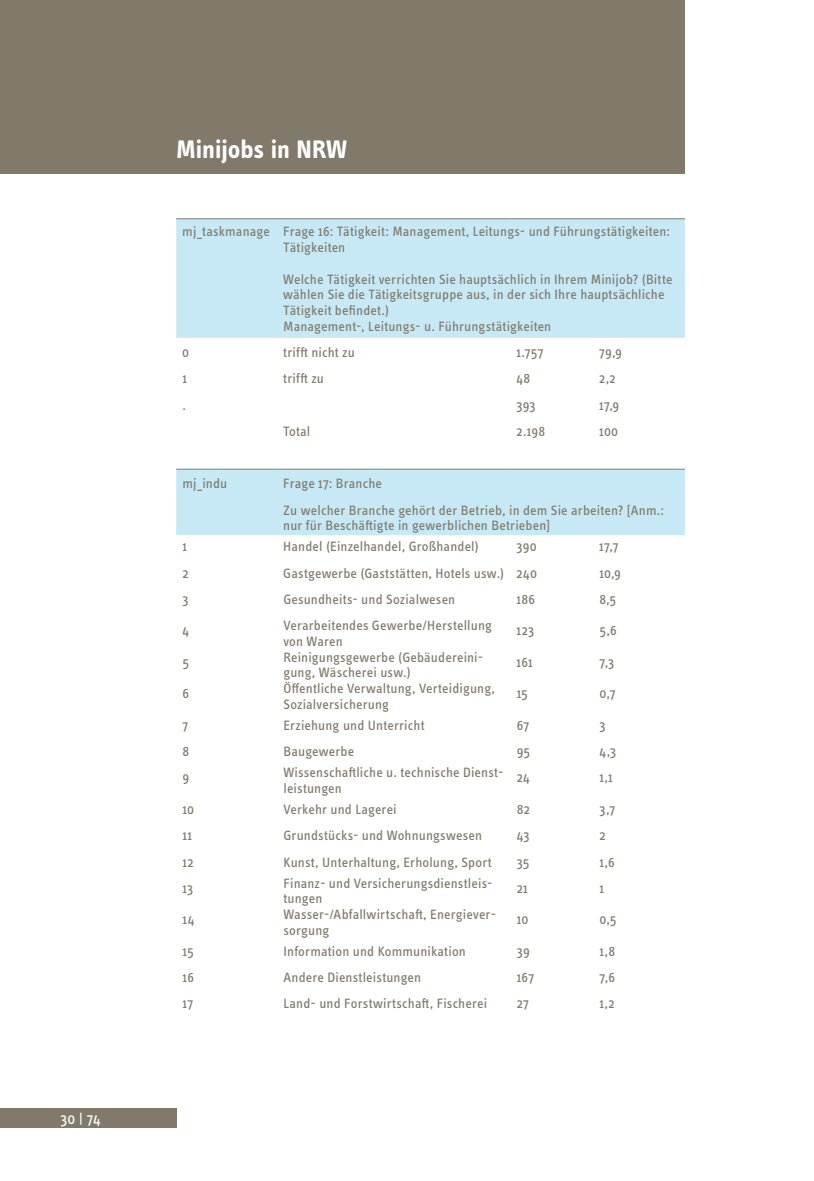
<style>
.page{position:relative;width:814px;height:1181px;background:#fff}
.page>*{position:absolute;margin:0;border:0;box-sizing:border-box;transform-origin:0 0}
.t1{font:700 26.25px "Info OT Text";color:#fff}
.t2{font:15.75px "Info OT Text";color:#fff}
.t3{font:14px/15.8px "Info OT Text";letter-spacing:.01em;color:#817a6b}
</style>
<div class="page">
<div style="left:0;top:0;width:685px;height:174px;background:#817a6b"></div>
<div style="left:0;top:1107px;width:176px;height:20px;background:#817a6b"></div>
<svg style="left:176px;top:219px;width:509px;height:316px;fill:#c7e9f6"></svg>
<hr style="left:176px;top:218px;width:101px;height:1px;background:#817a6b">
<hr style="left:277px;top:218px;width:233px;height:1px;background:#817a6b">
<hr style="left:510px;top:218px;width:83px;height:1px;background:#817a6b">
<hr style="left:593px;top:218px;width:92px;height:1px;background:#817a6b">
<hr style="left:176px;top:469px;width:101px;height:1px;background:#817a6b">
<hr style="left:277px;top:469px;width:233px;height:1px;background:#817a6b">
<hr style="left:510px;top:469px;width:83px;height:1px;background:#817a6b">
<hr style="left:593px;top:469px;width:92px;height:1px;background:#817a6b">
<p class="t2" style="left:60px;top:1109px;width:42px">30 | 74</p>
<h1 class="t1" style="left:176px;top:133px;width:172px">Minijobs in NRW</h1>
<p class="t3" style="left:283px;top:223px;width:388px;text-indent:-101px">mj_taskmanage Frage 16: Tätigkeit: Management, Leitungs- und Führungstätigkeiten:<br>Tätigkeiten</p>
<p class="t3" style="left:283px;top:271px;width:391px">Welche Tätigkeit verrichten Sie hauptsächlich in Ihrem Minijob? (Bitte wählen Sie die Tätigkeitsgruppe aus, in der sich Ihre hauptsächliche Tätigkeit befindet.)<br>Management-, Leitungs- u. Führungstätigkeiten</p>
<p class="t3" style="left:182px;top:344px;width:8px">0</p>
<p class="t3" style="left:283px;top:344px;width:73px">trifft nicht zu</p>
<p class="t3" style="left:516px;top:344px;width:28px">1.757</p>
<p class="t3" style="left:599px;top:344px;width:24px">79,9</p>
<p class="t3" style="left:182px;top:370px;width:6px">1</p>
<p class="t3" style="left:283px;top:370px;width:42px">trifft zu</p>
<p class="t3" style="left:516px;top:370px;width:15px">48</p>
<p class="t3" style="left:599px;top:370px;width:18px">2,2</p>
<p class="t3" style="left:182px;top:397px;width:5px">.</p>
<p class="t3" style="left:516px;top:397px;width:21px">393</p>
<p class="t3" style="left:599px;top:397px;width:21px">17,9</p>
<p class="t3" style="left:283px;top:423px;width:29px">Total</p>
<p class="t3" style="left:516px;top:423px;width:30px">2.198</p>
<p class="t3" style="left:599px;top:423px;width:21px">100</p>
<p class="t3" style="left:182px;top:475px;width:46px">mj_indu</p>
<p class="t3" style="left:283px;top:470px;width:382px;line-height:26.2px">Frage 17: Branche<br>Zu welcher Branche gehört der Betrieb, in dem Sie arbeiten? [Anm.:</p>
<p class="t3" style="left:283px;top:517px;width:268px">nur für Beschäftigte in gewerblichen Betrieben]</p>
<p class="t3" style="left:182px;top:538px;width:6px">1</p>
<p class="t3" style="left:283px;top:538px;width:197px">Handel (Einzelhandel, Großhandel)</p>
<p class="t3" style="left:516px;top:538px;width:22px">390</p>
<p class="t3" style="left:599px;top:538px;width:21px">17,7</p>
<p class="t3" style="left:182px;top:565px;width:8px">2</p>
<p class="t3" style="left:283px;top:565px;width:255px">Gastgewerbe (Gaststätten, Hotels usw.) 240</p>
<p class="t3" style="left:599px;top:565px;width:23px">10,9</p>
<p class="t3" style="left:182px;top:591px;width:8px">3</p>
<p class="t3" style="left:283px;top:591px;width:173px">Gesundheits- und Sozialwesen</p>
<p class="t3" style="left:516px;top:591px;width:20px">186</p>
<p class="t3" style="left:599px;top:591px;width:18px">8,5</p>
<p class="t3" style="left:182px;top:622px;width:8px">4</p>
<p class="t3" style="left:283px;top:617px;width:210px">Verarbeitendes Gewerbe/Herstellung von Waren</p>
<p class="t3" style="left:516px;top:622px;width:19px">123</p>
<p class="t3" style="left:599px;top:622px;width:19px">5,6</p>
<p class="t3" style="left:182px;top:654px;width:8px">5</p>
<p class="t3" style="left:283px;top:649px;width:201px">Reinigungsgewerbe (Gebäudereini&shy;gung, Wäscherei usw.)</p>
<p class="t3" style="left:516px;top:654px;width:18px">161</p>
<p class="t3" style="left:599px;top:654px;width:17px">7,3</p>
<p class="t3" style="left:182px;top:685px;width:8px">6</p>
<p class="t3" style="left:283px;top:680px;width:213px">Öffentliche Verwaltung, Verteidigung,<br>Sozialversicherung</p>
<p class="t3" style="left:516px;top:685px;width:13px">15</p>
<p class="t3" style="left:599px;top:685px;width:18px">0,7</p>
<p class="t3" style="left:182px;top:717px;width:7px">7</p>
<p class="t3" style="left:283px;top:717px;width:143px">Erziehung und Unterricht</p>
<p class="t3" style="left:516px;top:717px;width:14px">67</p>
<p class="t3" style="left:599px;top:717px;width:8px">3</p>
<p class="t3" style="left:182px;top:743px;width:8px">8</p>
<p class="t3" style="left:283px;top:743px;width:72px">Baugewerbe</p>
<p class="t3" style="left:516px;top:743px;width:15px">95</p>
<p class="t3" style="left:599px;top:743px;width:18px">4,3</p>
<p class="t3" style="left:182px;top:769px;width:8px">9</p>
<p class="t3" style="left:283px;top:764px;width:221px">Wissenschaftliche u. technische Dienst&shy;leistungen</p>
<p class="t3" style="left:516px;top:769px;width:15px">24</p>
<p class="t3" style="left:599px;top:769px;width:15px">1,1</p>
<p class="t3" style="left:182px;top:801px;width:13px">10</p>
<p class="t3" style="left:283px;top:801px;width:115px">Verkehr und Lagerei</p>
<p class="t3" style="left:516px;top:801px;width:15px">82</p>
<p class="t3" style="left:599px;top:801px;width:17px">3,7</p>
<p class="t3" style="left:182px;top:827px;width:11px">11</p>
<p class="t3" style="left:283px;top:827px;width:200px">Grundstücks- und Wohnungswesen</p>
<p class="t3" style="left:516px;top:827px;width:14px">43</p>
<p class="t3" style="left:599px;top:827px;width:8px">2</p>
<p class="t3" style="left:182px;top:853px;width:13px">12</p>
<p class="t3" style="left:283px;top:853px;width:210px">Kunst, Unterhaltung, Erholung, Sport</p>
<p class="t3" style="left:516px;top:853px;width:14px">35</p>
<p class="t3" style="left:599px;top:853px;width:17px">1,6</p>
<p class="t3" style="left:182px;top:880px;width:12px">13</p>
<p class="t3" style="left:283px;top:874px;width:210px">Finanz- und Versicherungsdienstleis&shy;tungen</p>
<p class="t3" style="left:516px;top:880px;width:13px">21</p>
<p class="t3" style="left:599px;top:880px;width:6px">1</p>
<p class="t3" style="left:182px;top:911px;width:13px">14</p>
<p class="t3" style="left:283px;top:906px;width:214px">Wasser-/Abfallwirtschaft, Energiever&shy;sorgung</p>
<p class="t3" style="left:516px;top:911px;width:13px">10</p>
<p class="t3" style="left:599px;top:911px;width:19px">0,5</p>
<p class="t3" style="left:182px;top:943px;width:13px">15</p>
<p class="t3" style="left:283px;top:943px;width:184px">Information und Kommunikation</p>
<p class="t3" style="left:517px;top:943px;width:14px">39</p>
<p class="t3" style="left:599px;top:943px;width:17px">1,8</p>
<p class="t3" style="left:182px;top:969px;width:13px">16</p>
<p class="t3" style="left:283px;top:969px;width:139px">Andere Dienstleistungen</p>
<p class="t3" style="left:517px;top:969px;width:19px">167</p>
<p class="t3" style="left:599px;top:969px;width:17px">7,6</p>
<p class="t3" style="left:183px;top:995px;width:12px">17</p>
<p class="t3" style="left:283px;top:995px;width:205px">Land- und Forstwirtschaft, Fischerei</p>
<p class="t3" style="left:517px;top:995px;width:14px">27</p>
<p class="t3" style="left:599px;top:995px;width:17px">1,2</p>
</div>
